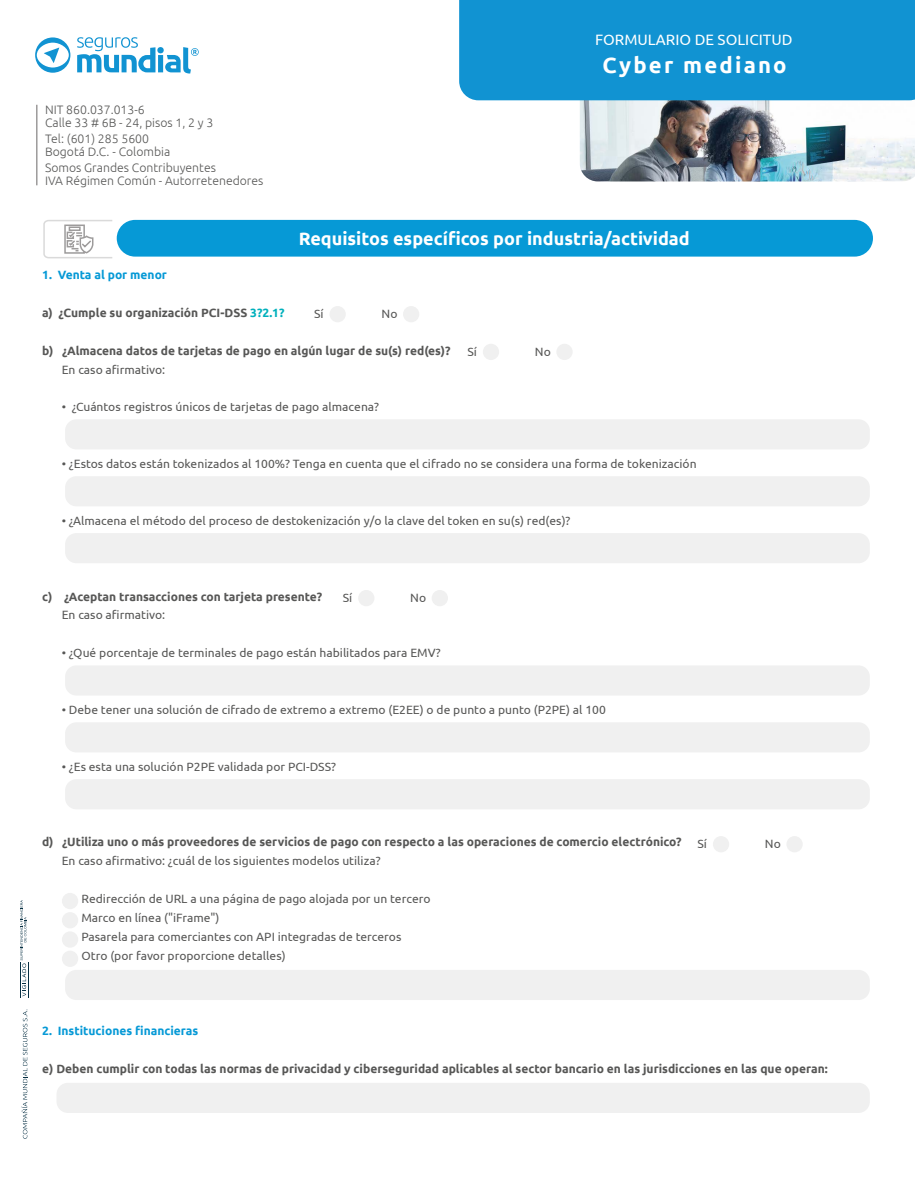
<style>
.page{position:relative;width:915px;height:1191px;background:#fff}
.page>*{position:absolute;margin:0;border:0;box-sizing:border-box;transform-origin:0 0}
.t1{font:700 22.05px "Ubuntu";letter-spacing:.1em;color:#fff}
.t2{font:700 18px "Ubuntu";color:#fff}
.t3{font:15px "Ubuntu";color:#fff}
.t4{font:300 12.3px/13.8px "Ubuntu";color:#585857}
.t5{font:12px/18.9px "Ubuntu";color:#575756}
.t6{font:700 12px "Ubuntu";color:#575756}
.t7{font:700 12px "Ubuntu";color:#0699d6}
.s1{color:#00b0bc}
</style>
<div class="page">
<div style="left:117px;top:220px;width:755px;height:37px;background:#0699d6;border-radius:18px"></div>
<svg style="left:77px;top:37px;width:122px;height:37px"></svg>
<svg style="left:35px;top:37px;width:35px;height:36px"></svg>
<hr style="left:36px;top:105px;width:1px;height:80px;background:#9d9b9b">
<svg style="left:20px;top:900px;width:6px;height:96px"></svg>
<hr style="left:21px;top:962px;width:1px;height:36px;background:#062f43">
<hr style="left:28px;top:962px;width:1px;height:36px;background:#062f43">
<svg style="left:21px;top:1009px;width:7px;height:129px"></svg>
<div style="left:65px;top:419px;width:804px;height:30px;background:#f0f0f0;border-radius:11px"></div>
<div style="left:65px;top:476px;width:804px;height:30px;background:#f0f0f0;border-radius:11px"></div>
<div style="left:65px;top:533px;width:804px;height:30px;background:#f0f0f0;border-radius:11px"></div>
<div style="left:65px;top:665px;width:804px;height:30px;background:#f0f0f0;border-radius:11px"></div>
<div style="left:65px;top:722px;width:804px;height:30px;background:#f0f0f0;border-radius:11px"></div>
<div style="left:65px;top:779px;width:804px;height:30px;background:#f0f0f0;border-radius:11px"></div>
<div style="left:65px;top:970px;width:804px;height:30px;background:#f0f0f0;border-radius:11px"></div>
<div style="left:56px;top:1082px;width:813px;height:31px;background:#f0f0f0;border-radius:11px"></div>
<div style="left:329px;top:306px;width:16px;height:16px;background:#f0f0f0;border-radius:8px"></div>
<div style="left:403px;top:306px;width:16px;height:16px;background:#f0f0f0;border-radius:8px"></div>
<div style="left:482px;top:344px;width:17px;height:16px;background:#f0f0f0;border-radius:8px"></div>
<div style="left:556px;top:344px;width:16px;height:16px;background:#f0f0f0;border-radius:8px"></div>
<div style="left:358px;top:590px;width:16px;height:16px;background:#f0f0f0;border-radius:8px"></div>
<div style="left:431px;top:590px;width:17px;height:16px;background:#f0f0f0;border-radius:8px"></div>
<div style="left:712px;top:836px;width:17px;height:16px;background:#f0f0f0;border-radius:8px"></div>
<div style="left:786px;top:836px;width:16px;height:16px;background:#f0f0f0;border-radius:8px"></div>
<div style="left:62px;top:893px;width:16px;height:16px;background:#f0f0f0;border-radius:8px"></div>
<div style="left:62px;top:912px;width:16px;height:16px;background:#f0f0f0;border-radius:8px"></div>
<div style="left:62px;top:931px;width:16px;height:16px;background:#f0f0f0;border-radius:8px"></div>
<div style="left:62px;top:950px;width:16px;height:17px;background:#f0f0f0;border-radius:8px"></div>
<img style="left:579px;top:100px;width:335px;height:81px">
<div style="left:459px;top:0;width:455px;height:100px;background:#1193d2"></div>
<svg style="left:43px;top:220px;width:70px;height:39px"></svg>
<p class="t4" style="left:45px;top:102px;width:170px">NIT 860.037.013-6<br>Calle 33 # 6B - 24, pisos 1, 2 y 3</p>
<p class="t4" style="left:45px;top:131px;width:127px">Tel: (601) 285 5600<br>Bogotá D.C. - Colombia</p>
<p class="t4" style="left:45px;top:160px;width:220px">Somos Grandes Contribuyentes<br>IVA Régimen Común - Autorretenedores</p>
<p class="t3" style="left:595px;top:31px;width:199px">FORMULARIO DE SOLICITUD</p>
<h1 class="t1" style="left:602px;top:52px;width:185px">Cyber mediano</h1>
<h2 class="t2" style="left:298px;top:228px;width:392px">Requisitos específicos por industria/actividad</h2>
<p class="t7" style="left:42px;top:267px;width:126px">1. Venta al por menor</p>
<p class="t6" style="left:42px;top:305px;width:244px">a) ¿Cumple su organización PCI-DSS <span class="s1">3?2.1?</span></p>
<p class="t6" style="left:42px;top:343px;width:410px">b) ¿Almacena datos de tarjetas de pago en algún lugar de su(s) red(es)?</p>
<p class="t5" style="left:62px;top:360px;width:105px">En caso afirmativo:</p>
<p class="t5" style="left:62px;top:397px;width:319px">• ¿Cuántos registros únicos de tarjetas de pago almacena?</p>
<p class="t5" style="left:314px;top:304px;width:11px">Sí</p>
<p class="t5" style="left:381px;top:304px;width:17px">No</p>
<p class="t5" style="left:467px;top:342px;width:11px">Sí</p>
<p class="t5" style="left:534px;top:342px;width:17px">No</p>
<p class="t5" style="left:62px;top:454px;width:636px">• ¿Estos datos están tokenizados al 100%? Tenga en cuenta que el cifrado no se considera una forma de tokenización</p>
<p class="t5" style="left:62px;top:511px;width:510px">• ¿Almacena el método del proceso de destokenización y/o la clave del token en su(s) red(es)?</p>
<p class="t6" style="left:42px;top:589px;width:282px">c) ¿Aceptan transacciones con tarjeta presente?</p>
<p class="t5" style="left:62px;top:605px;width:105px">En caso afirmativo:</p>
<p class="t5" style="left:62px;top:643px;width:380px">• ¿Qué porcentaje de terminales de pago están habilitados para EMV?</p>
<p class="t5" style="left:342px;top:588px;width:11px">Sí</p>
<p class="t5" style="left:410px;top:588px;width:17px">No</p>
<p class="t5" style="left:62px;top:700px;width:545px">• Debe tener una solución de cifrado de extremo a extremo (E2EE) o de punto a punto (P2PE) al 100</p>
<p class="t5" style="left:62px;top:756px;width:276px">• ¿Es esta una solución P2PE validada por PCI-DSS?</p>
<p class="t6" style="left:42px;top:834px;width:640px">d) ¿Utiliza uno o más proveedores de servicios de pago con respecto a las operaciones de comercio electrónico?</p>
<p class="t5" style="left:62px;top:851px;width:320px">En caso afirmativo: ¿cuál de los siguientes modelos utiliza?</p>
<p class="t5" style="left:81px;top:889px;width:350px">Redirección de URL a una página de pago alojada por un tercero Marco en línea ("iFrame")<br>Pasarela para comerciantes con API integradas de terceros<br>Otro (por favor proporcione detalles)</p>
<p class="t5" style="left:697px;top:834px;width:11px">Sí</p>
<p class="t5" style="left:764px;top:834px;width:17px">No</p>
<p class="t7" style="left:42px;top:1023px;width:158px">2. Instituciones financieras</p>
<p class="t6" style="left:42px;top:1061px;width:786px">e) Deben cumplir con todas las normas de privacidad y ciberseguridad aplicables al sector bancario en las jurisdicciones en las que operan:</p>
</div>
